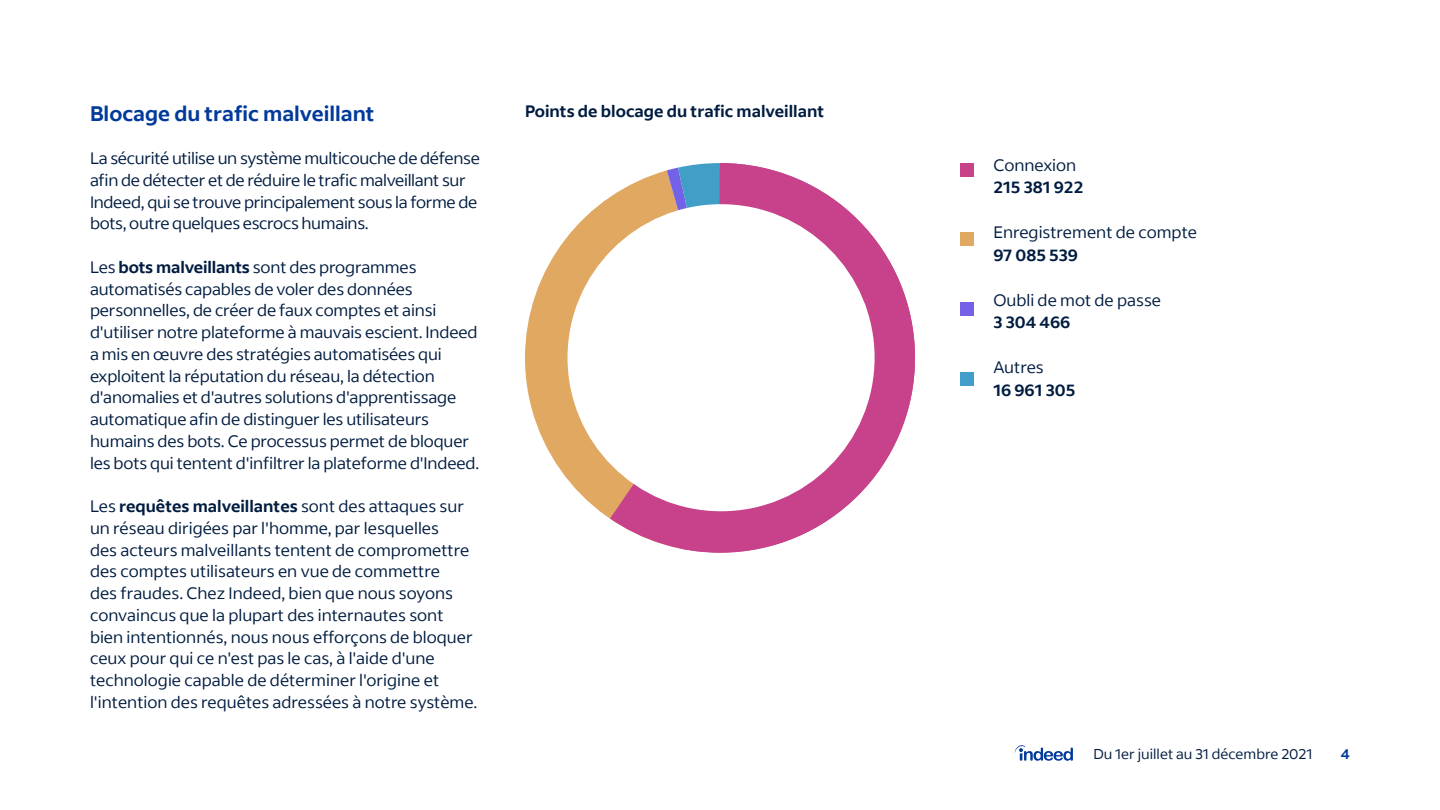
<style>
.page{position:relative;width:1440px;height:810px;background:#fff}
.page>*{position:absolute;margin:0;border:0;box-sizing:border-box;transform-origin:0 0}
.t1{font:700 21px "Indeed Sans";color:#003a9b}
.t2{font:16.5px/21.8px "Indeed Sans";letter-spacing:-.01em;color:#001c40}
.t3{font:700 16.5px "Indeed Sans";color:#001c40}
.t4{font:14.25px "Indeed Sans";color:#001c40}
.t5{font:700 14.25px "Indeed Sans";color:#003a9b}
.s1{font-weight:700}
</style>
<div class="page">
<svg style="left:525px;top:197px;width:85px;height:322px;fill:#e0a861"></svg>
<div style="left:960px;top:163px;width:13px;height:14px;background:#c74289"></div>
<div style="left:960px;top:233px;width:13px;height:13px;background:#e0a961"></div>
<div style="left:960px;top:302px;width:13px;height:14px;background:#7461e7"></div>
<div style="left:960px;top:372px;width:13px;height:13px;background:#409ec8"></div>
<svg style="left:1015px;top:745px;width:58px;height:16px"></svg>
<svg style="left:610px;top:163px;width:305px;height:390px;fill:#c7428a"></svg>
<div style="left:568px;top:204px;width:307px;height:307px;background:#fff;border-radius:50%"></div>
<p class="t1" style="left:90px;top:100px;width:286px">Blocage du trafic malveillant</p>
<p class="t2" style="left:90px;top:147px;width:392px">La sécurité utilise un système multicouche de défense afin de détecter et de réduire le trafic malveillant sur Indeed, qui se trouve principalement sous la forme de bots, outre quelques escrocs humains.</p>
<p class="t2" style="left:90px;top:256px;width:391px">Les <span class="s1">bots malveillants</span> sont des programmes automatisés capables de voler des données personnelles, de créer de faux comptes et ainsi d'utiliser notre plateforme à mauvais escient. Indeed a mis en œuvre des stratégies automatisées qui exploitent la réputation du réseau, la détection d'anomalies et d'autres solutions d'apprentissage automatique afin de distinguer les utilisateurs humains des bots. Ce processus permet de bloquer les bots qui tentent d'infiltrer la plateforme d'Indeed.</p>
<p class="t2" style="left:90px;top:495px;width:389px">Les <span class="s1">requêtes malveillantes</span> sont des attaques sur un réseau dirigées par l'homme, par lesquelles<br>des acteurs malveillants tentent de compromettre des comptes utilisateurs en vue de commettre<br>des fraudes. Chez Indeed, bien que nous soyons convaincus que la plupart des internautes sont bien intentionnés, nous nous efforçons de bloquer ceux pour qui ce n'est pas le cas, à l'aide d'une technologie capable de déterminer l'origine et l'intention des requêtes adressées à notre système.</p>
<p class="t3" style="left:525px;top:101px;width:301px">Points de blocage du trafic malveillant</p>
<p class="t2" style="left:993px;top:154px;width:92px;line-height:22.5px">Connexion<br><span class="s1">215 381 922</span></p>
<p class="t2" style="left:993px;top:221px;width:205px;line-height:22.5px">Enregistrement de compte<br><span class="s1">97 085 539</span></p>
<p class="t2" style="left:993px;top:289px;width:169px">Oubli de mot de passe</p>
<p class="t3" style="left:993px;top:312px;width:78px">3 304 466</p>
<p class="t2" style="left:993px;top:357px;width:52px">Autres</p>
<p class="t3" style="left:993px;top:379px;width:83px">16 961 305</p>
<p class="t4" style="left:1093px;top:745px;width:221px">Du 1er juillet au 31 décembre 2021</p>
<p class="t5" style="left:1341px;top:745px;width:11px">4</p>
</div>
